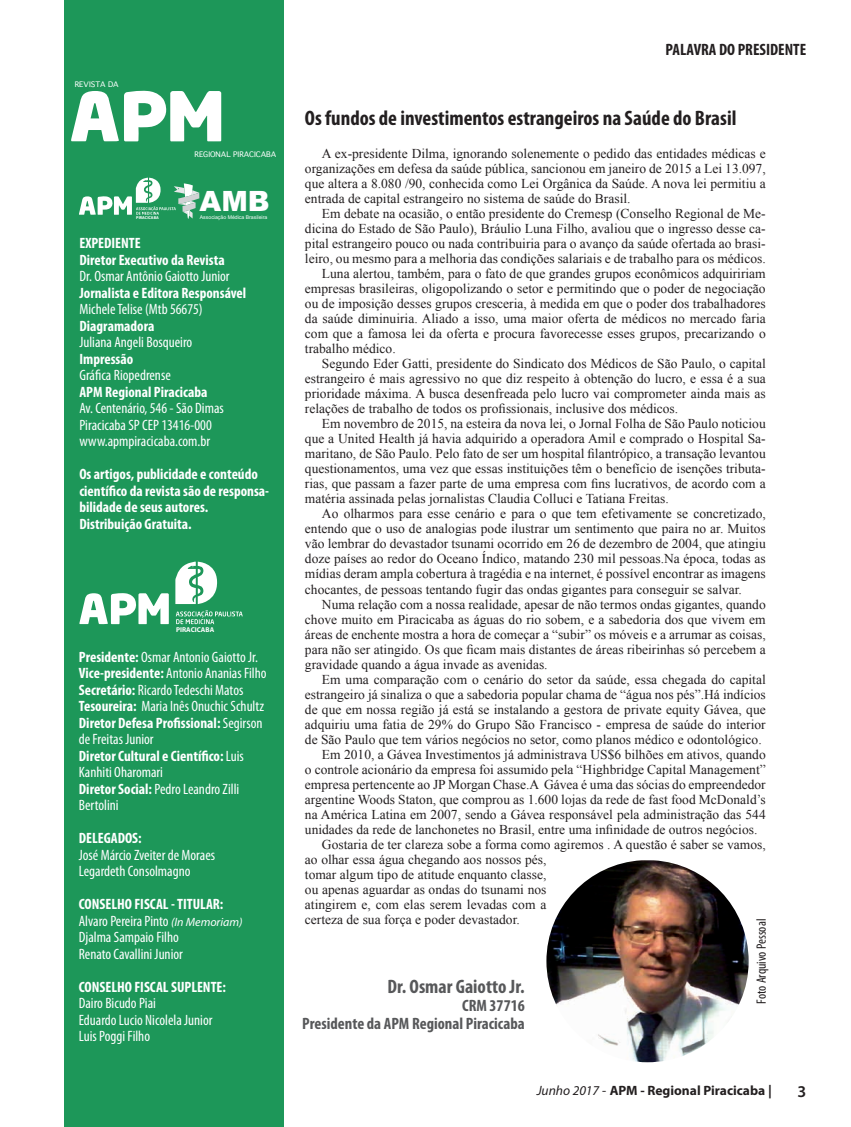
<style>
.page{position:relative;width:851px;height:1127px;background:#fff}
.page>*{position:absolute;margin:0;border:0;box-sizing:border-box;transform-origin:0 0}
.t1{font:900 28.05px "Arial";color:#fff}
.t2{font:700 condensed 21px "Myriad Pro";color:#231f20}
.t3{font:700 condensed 19.5px "Myriad Pro";color:#57585a}
.t4{font:700 condensed 16.5px/18px "Myriad Pro";color:#57585a;text-align:right}
.t5{font:700 condensed 16.5px "Myriad Pro";color:#231f20}
.t6{font:600 16.5px "Myriad Pro";color:#231f20}
.t7{font:condensed 15px/16.5px "Myriad Pro";color:#fff}
.t8{font:700 condensed 15px/16.5px "Myriad Pro";color:#fff}
.t9{font:13.5px/15px "Times New Roman";color:#231f20;text-align:justify}
.t10{font:700 13.5px "Myriad Pro";color:#231f20}
.t11{font:condensed 13.5px "Myriad Pro";color:#231f20}
.t12{font:7.35px "Thonburi";color:#fff}
.t13{font:700 7.05px "Myriad Pro";color:#fff}
.t14{font:5.1px "Arial";color:#fff}
.t15{font:700 4.2px "Myriad Pro";color:#fff}
.s1{font-weight:700}
.s2{font-style:italic;font-stretch:normal;font-size:12px}
.s3{font-weight:400;font-style:italic}
.s4{font-weight:400}
</style>
<div class="page">
<div style="left:64px;top:0;width:219px;height:1127px;background:#1d9759"></div>
<svg style="left:175px;top:562px;width:43px;height:42px"></svg>
<svg style="left:79px;top:593px;width:90px;height:31px"></svg>
<svg style="left:176px;top:610px;width:67px;height:14px"></svg>
<svg style="left:79px;top:178px;width:120px;height:41px"></svg>
<svg style="left:71px;top:91px;width:150px;height:50px"></svg>
<img style="left:546px;top:860px;width:202px;height:202px;border-radius:99px">
<p class="t12" style="left:75px;top:80px;width:45px">REVISTA DA</p>
<p class="t15" style="left:136px;top:215px;width:24px">PIRACICABA</p>
<p class="t12" style="left:194px;top:150px;width:83px">REGIONAL PIRACICABA</p>
<h1 class="t1" style="left:199px;top:180px;width:72px">AMB</h1>
<p class="t14" style="left:200px;top:213px;width:69px">Associação Médica Brasileira</p>
<p class="t8" style="left:79px;top:235px;width:147px">EXPEDIENTE<br>Diretor Executivo da Revista</p>
<p class="t7" style="left:79px;top:268px;width:152px">Dr. Osmar Antônio Gaiotto Junior</p>
<p class="t8" style="left:79px;top:284px;width:168px">Jornalista e Editora Responsável</p>
<p class="t7" style="left:79px;top:301px;width:125px">Michele Telise (Mtb 56675)</p>
<p class="t8" style="left:79px;top:317px;width:77px">Diagramadora</p>
<p class="t7" style="left:79px;top:334px;width:114px">Juliana Angeli Bosqueiro</p>
<p class="t8" style="left:79px;top:350px;width:55px">Impressão</p>
<p class="t7" style="left:79px;top:367px;width:93px">Gráfica Riopedrense</p>
<p class="t8" style="left:79px;top:383px;width:129px">APM Regional Piracicaba</p>
<p class="t7" style="left:79px;top:400px;width:146px">Av. Centenário, 546 - São Dimas<br>Piracicaba SP CEP 13416-000 www.apmpiracicaba.com.br</p>
<p class="t8" style="left:79px;top:466px;width:191px">Os artigos, publicidade e conteúdo científico da revista são de responsa&shy;bilidade de seus autores.<br>Distribuição Gratuita.</p>
<p class="t13" style="left:176px;top:625px;width:40px">PIRACICABA</p>
<p class="t7" style="left:79px;top:648px;width:189px"><span class="s1">Presidente:</span> Osmar Antonio Gaiotto Jr.<br><span class="s1">Vice-presidente:</span> Antonio Ananias Filho<br><span class="s1">Secretário:</span> Ricardo Tedeschi Matos<br><span class="s1">Tesoureira:</span> Maria Inês Onuchic Schultz<br><span class="s1">Diretor Defesa Profissional:</span> Segirson de Freitas Junior<br><span class="s1">Diretor Cultural e Científico:</span> Luis<br>Kanhiti Oharomari<br><span class="s1">Diretor Social:</span> Pedro Leandro Zilli<br>Bertolini</p>
<p class="t8" style="left:79px;top:829px;width:64px">DELEGADOS:</p>
<p class="t7" style="left:79px;top:846px;width:138px">José Márcio Zveiter de Moraes<br>Legardeth Consolmagno</p>
<p class="t7" style="left:79px;top:895px;width:165px"><span class="s1">CONSELHO FISCAL - TITULAR:<br></span>Alvaro Pereira Pinto <span class="s2">(In Memoriam)<br></span>Djalma Sampaio Filho<br>Renato Cavallini Junior</p>
<p class="t8" style="left:79px;top:978px;width:149px">CONSELHO FISCAL SUPLENTE:</p>
<p class="t7" style="left:79px;top:994px;width:135px">Dairo Bicudo Piai<br>Eduardo Lucio Nicolela Junior<br>Luis Poggi Filho</p>
<p class="t5" style="left:665px;top:39px;width:142px">PALAVRA DO PRESIDENTE</p>
<h2 class="t2" style="left:305px;top:105px;width:433px">Os fundos de investimentos estrangeiros na Saúde do Brasil</h2>
<p class="t9" style="left:305px;top:146px;width:462px;text-indent:17px">A ex-presidente Dilma, ignorando solenemente o pedido das entidades médicas e organizações em defesa da saúde pública, sancionou em janeiro de 2015 a Lei 13.097, que altera a 8.080 /90, conhecida como Lei Orgânica da Saúde. A nova lei permitiu a entrada de capital estrangeiro no sistema de saúde do Brasil.</p>
<p class="t9" style="left:322px;top:206px;width:445px">Em debate na ocasião, o então presidente do Cremesp (Conselho Regional de Me-</p>
<p class="t9" style="left:305px;top:221px;width:462px">dicina do Estado de São Paulo), Bráulio Luna Filho, avaliou que o ingresso desse ca-</p>
<p class="t9" style="left:305px;top:236px;width:462px">pital estrangeiro pouco ou nada contribuiria para o avanço da saúde ofertada ao brasi-</p>
<p class="t9" style="left:305px;top:251px;width:462px">leiro, ou mesmo para a melhoria das condições salariais e de trabalho para os médicos.</p>
<p class="t9" style="left:322px;top:266px;width:445px">Luna alertou, também, para o fato de que grandes grupos econômicos adquiririam</p>
<p class="t9" style="left:305px;top:281px;width:462px">empresas brasileiras, oligopolizando o setor e permitindo que o poder de negociação</p>
<p class="t9" style="left:305px;top:296px;width:462px">ou de imposição desses grupos cresceria, à medida em que o poder dos trabalhadores</p>
<p class="t9" style="left:305px;top:311px;width:462px">da saúde diminuiria. Aliado a isso, uma maior oferta de médicos no mercado faria</p>
<p class="t9" style="left:305px;top:326px;width:462px">com que a famosa lei da oferta e procura favorecesse esses grupos, precarizando o</p>
<p class="t9" style="left:305px;top:341px;width:92px">trabalho médico.</p>
<p class="t9" style="left:322px;top:356px;width:445px">Segundo Eder Gatti, presidente do Sindicato dos Médicos de São Paulo, o capital</p>
<p class="t9" style="left:305px;top:371px;width:462px">estrangeiro é mais agressivo no que diz respeito à obtenção do lucro, e essa é a sua</p>
<p class="t9" style="left:305px;top:386px;width:462px">prioridade máxima. A busca desenfreada pelo lucro vai comprometer ainda mais as</p>
<p class="t9" style="left:305px;top:401px;width:375px">relações de trabalho de todos os profissionais, inclusive dos médicos.</p>
<p class="t9" style="left:322px;top:416px;width:445px">Em novembro de 2015, na esteira da nova lei, o Jornal Folha de São Paulo noticiou</p>
<p class="t9" style="left:305px;top:431px;width:462px">que a United Health já havia adquirido a operadora Amil e comprado o Hospital Sa-</p>
<p class="t9" style="left:305px;top:446px;width:462px">maritano, de São Paulo. Pelo fato de ser um hospital filantrópico, a transação levantou</p>
<p class="t9" style="left:305px;top:461px;width:462px">questionamentos, uma vez que essas instituições têm o benefício de isenções tributa-</p>
<p class="t9" style="left:305px;top:476px;width:462px">rias, que passam a fazer parte de uma empresa com fins lucrativos, de acordo com a</p>
<p class="t9" style="left:305px;top:491px;width:365px">matéria assinada pelas jornalistas Claudia Colluci e Tatiana Freitas.</p>
<p class="t9" style="left:322px;top:506px;width:445px">Ao olharmos para esse cenário e para o que tem efetivamente se concretizado,</p>
<p class="t9" style="left:305px;top:521px;width:462px">entendo que o uso de analogias pode ilustrar um sentimento que paira no ar. Muitos</p>
<p class="t9" style="left:305px;top:536px;width:462px">vão lembrar do devastador tsunami ocorrido em 26 de dezembro de 2004, que atingiu</p>
<p class="t9" style="left:305px;top:551px;width:462px">doze países ao redor do Oceano Índico, matando 230 mil pessoas.Na época, todas as</p>
<p class="t9" style="left:305px;top:566px;width:462px">mídias deram ampla cobertura à tragédia e na internet, é possível encontrar as imagens</p>
<p class="t9" style="left:305px;top:581px;width:438px">chocantes, de pessoas tentando fugir das ondas gigantes para conseguir se salvar.</p>
<p class="t9" style="left:322px;top:596px;width:445px">Numa relação com a nossa realidade, apesar de não termos ondas gigantes, quando</p>
<p class="t9" style="left:305px;top:611px;width:462px">chove muito em Piracicaba as águas do rio sobem, e a sabedoria dos que vivem em</p>
<p class="t9" style="left:305px;top:626px;width:462px">áreas de enchente mostra a hora de começar a “subir” os móveis e a arrumar as coisas,</p>
<p class="t9" style="left:305px;top:641px;width:462px">para não ser atingido. Os que ficam mais distantes de áreas ribeirinhas só percebem a</p>
<p class="t9" style="left:305px;top:656px;width:244px">gravidade quando a água invade as avenidas.</p>
<p class="t9" style="left:322px;top:671px;width:445px">Em uma comparação com o cenário do setor da saúde, essa chegada do capital</p>
<p class="t9" style="left:305px;top:686px;width:462px">estrangeiro já sinaliza o que a sabedoria popular chama de “água nos pés”.Há indícios</p>
<p class="t9" style="left:305px;top:701px;width:462px">de que em nossa região já está se instalando a gestora de private equity Gávea, que</p>
<p class="t9" style="left:305px;top:716px;width:462px">adquiriu uma fatia de 29% do Grupo São Francisco - empresa de saúde do interior</p>
<p class="t9" style="left:305px;top:731px;width:458px">de São Paulo que tem vários negócios no setor, como planos médico e odontológico.</p>
<p class="t9" style="left:322px;top:746px;width:445px">Em 2010, a Gávea Investimentos já administrava US$6 bilhões em ativos, quando</p>
<p class="t9" style="left:305px;top:761px;width:462px">o controle acionário da empresa foi assumido pela “Highbridge Capital Management”</p>
<p class="t9" style="left:305px;top:776px;width:462px">empresa pertencente ao JP Morgan Chase.A Gávea é uma das sócias do empreendedor</p>
<p class="t9" style="left:305px;top:791px;width:462px">argentine Woods Staton, que comprou as 1.600 lojas da rede de fast food McDonald’s</p>
<p class="t9" style="left:305px;top:806px;width:462px">na América Latina em 2007, sendo a Gávea responsável pela administração das 544</p>
<p class="t9" style="left:305px;top:821px;width:454px">unidades da rede de lanchonetes no Brasil, entre uma infinidade de outros negócios.</p>
<p class="t9" style="left:322px;top:836px;width:445px">Gostaria de ter clareza sobe a forma como agiremos . A questão é saber se vamos,</p>
<p class="t9" style="left:305px;top:851px;width:243px">ao olhar essa água chegando aos nossos pés,</p>
<p class="t9" style="left:305px;top:866px;width:243px">tomar algum tipo de atitude enquanto classe,</p>
<p class="t9" style="left:305px;top:881px;width:243px">ou apenas aguardar as ondas do tsunami nos</p>
<p class="t9" style="left:305px;top:896px;width:243px">atingirem e, com elas serem levadas com a</p>
<p class="t9" style="left:305px;top:911px;width:216px">certeza de sua força e poder devastador.</p>
<p class="t11" style="left:753px;top:1003px;width:86px;rotate:-90deg">Foto Arquivo Pessoal</p>
<h3 class="t3" style="left:387px;top:974px;width:139px">Dr. Osmar Gaiotto Jr.</h3>
<p class="t4" style="left:302px;top:996px;width:224px">CRM 37716<br>Presidente da APM Regional Piracicaba</p>
<p class="t10" style="left:536px;top:1081px;width:236px"><span class="s3">Junho 2017</span> <span class="s4">-</span> APM - Regional Piracicaba |</p>
<p class="t6" style="left:797px;top:1081px;width:10px">3</p>
</div>
